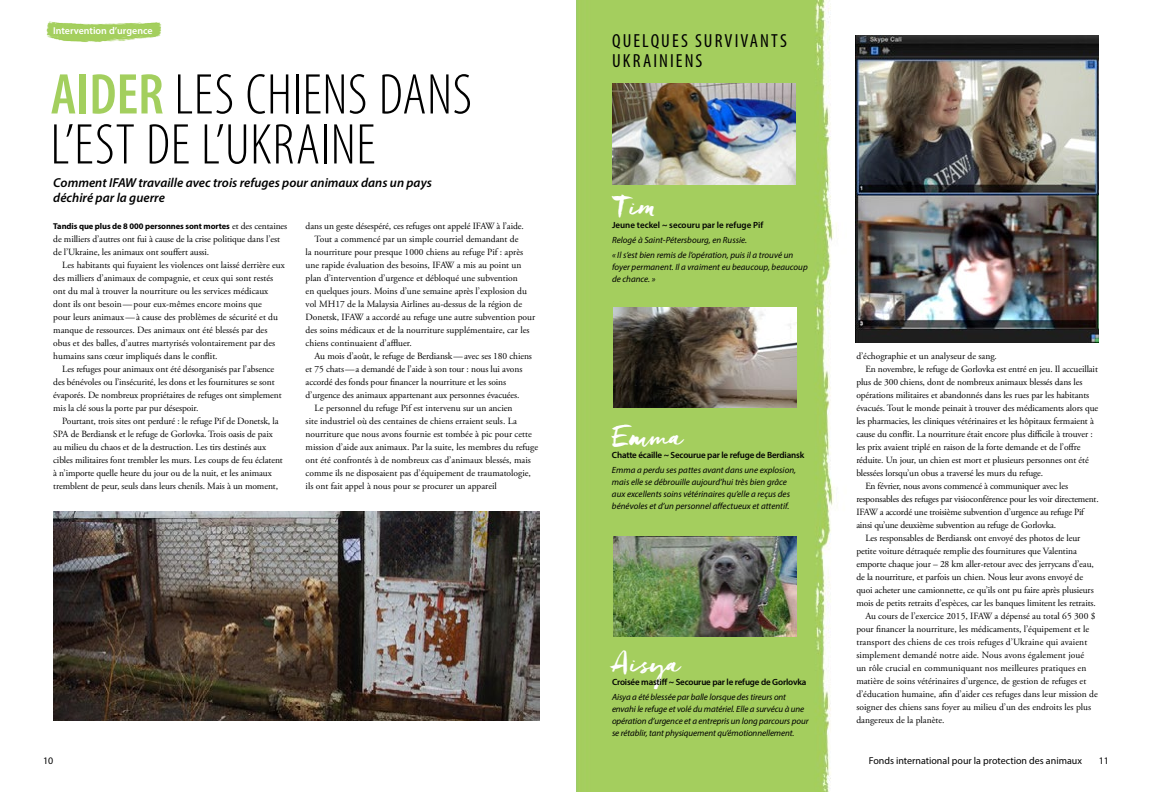
<style>
.page{position:relative;width:1152px;height:792px;background:#fff}
.page>*{position:absolute;margin:0;border:0;box-sizing:border-box;transform-origin:0 0}
.t1{font:300 condensed 57.9px/50px "Myriad Pro";letter-spacing:.01em;color:#000}
.t2{font:29px "Freeland";color:#fff}
.t3{font:condensed 19px/20px "Myriad Pro";letter-spacing:.11em;color:#000}
.t4{font:italic 600 13px/15px "Myriad Pro";color:#000}
.t5{font:10px "Myriad Pro";color:#000}
.t6{font:600 10px "Myriad Pro";color:#fff}
.t7{font:9.5px/13px "Adobe Garamond Pro";letter-spacing:-.01em;color:#000}
.t8{font:9.5px "Adobe Garamond Pro";letter-spacing:.01em;color:#000}
.t9{font:italic 9px/12px "Myriad Pro";color:#000}
.t10{font:600 9px "Myriad Pro";letter-spacing:-.02em;color:#000}
.t11{font:600 9px "Myriad Pro";color:#000}
.t12{font:700 8.5px "Myriad Pro";letter-spacing:-.01em;color:#000}
.s1{font-weight:600;color:#a3cf5e}
.s2{font-family:"Adobe Garamond Pro";font-weight:400;font-size:9.5px}
</style>
<div class="page">
<img style="left:576px;top:0;width:261px;height:792px">
<img style="left:46px;top:21px;width:116px;height:21px">
<img style="left:53px;top:512px;width:487px;height:209px">
<img style="left:855px;top:35px;width:244px;height:307px">
<img style="left:612px;top:83px;width:183px;height:101px">
<img style="left:613px;top:307px;width:183px;height:101px">
<img style="left:613px;top:536px;width:183px;height:101px">
<p class="t6" style="left:53px;top:24px;width:101px">Intervention d’urgence</p>
<h1 class="t1" style="left:51px;top:69px;width:423px"><span class="s1">AIDER</span> LES CHIENS DANS<br>L’EST DE L’UKRAINE</h1>
<h3 class="t4" style="left:53px;top:175px;width:380px">Comment IFAW travaille avec trois refuges pour animaux dans un pays déchiré par la guerre</h3>
<p class="t12" style="left:53px;top:220px;width:236px">Tandis que plus de 8 000 personnes sont mortes <span class="s2">et des centaines</span></p>
<p class="t7" style="left:53px;top:233px;width:228px">de milliers d’autres ont fui à cause de la crise politique dans l’est de l’Ukraine, les animaux ont souffert aussi.</p>
<p class="t7" style="left:53px;top:259px;width:233px;text-indent:9px">Les habitants qui fuyaient les violences ont laissé derrière eux des milliers d’animaux de compagnie, et ceux qui sont restés ont du mal à trouver la nourriture ou les services médicaux dont ils ont besoin—pour eux-mêmes encore moins que<br>pour leurs animaux—à cause des problèmes de sécurité et du manque de ressources. Des animaux ont été blessés par des obus et des balles, d’autres martyrisés volontairement par des humains sans cœur impliqués dans le conflit.</p>
<p class="t7" style="left:53px;top:363px;width:230px;text-indent:9px">Les refuges pour animaux ont été désorganisés par l’absence des bénévoles ou l’insécurité, les dons et les fournitures se sont évaporés. De nombreux propriétaires de refuges ont simplement mis la clé sous la porte par pur désespoir.</p>
<p class="t7" style="left:53px;top:415px;width:231px;text-indent:9px">Pourtant, trois sites ont perduré : le refuge Pif de Donetsk, la SPA de Berdiansk et le refuge de Gorlovka. Trois oasis de paix au milieu du chaos et de la destruction. Les tirs destinés aux cibles militaires font trembler les murs. Les coups de feu éclatent à n’importe quelle heure du jour ou de la nuit, et les animaux tremblent de peur, seuls dans leurs chenils. Mais à un moment,</p>
<p class="t7" style="left:306px;top:220px;width:220px">dans un geste désespéré, ces refuges ont appelé IFAW à l’aide.</p>
<p class="t7" style="left:315px;top:233px;width:205px">Tout a commencé par un simple courriel demandant de</p>
<p class="t7" style="left:306px;top:246px;width:219px">la nourriture pour presque 1000 chiens au refuge Pif : après</p>
<p class="t7" style="left:306px;top:259px;width:217px">une rapide évaluation des besoins, IFAW a mis au point un</p>
<p class="t7" style="left:306px;top:272px;width:214px">plan d’intervention d’urgence et débloqué une subvention</p>
<p class="t7" style="left:306px;top:285px;width:223px">en quelques jours. Moins d’une semaine après l’explosion du</p>
<p class="t7" style="left:306px;top:298px;width:218px">vol MH17 de la Malaysia Airlines au-dessus de la région de</p>
<p class="t7" style="left:306px;top:311px;width:231px">Donetsk, IFAW a accordé au refuge une autre subvention pour</p>
<p class="t7" style="left:306px;top:324px;width:225px">des soins médicaux et de la nourriture supplémentaire, car les</p>
<p class="t7" style="left:306px;top:337px;width:108px">chiens continuaient d’affluer.</p>
<p class="t7" style="left:315px;top:350px;width:219px">Au mois d’août, le refuge de Berdiansk—avec ses 180 chiens</p>
<p class="t7" style="left:306px;top:363px;width:218px">et 75 chats—a demandé de l’aide à son tour : nous lui avons</p>
<p class="t7" style="left:306px;top:376px;width:202px">accordé des fonds pour financer la nourriture et les soins</p>
<p class="t7" style="left:306px;top:389px;width:215px">d’urgence des animaux appartenant aux personnes évacuées.</p>
<p class="t7" style="left:315px;top:402px;width:199px">Le personnel du refuge Pif est intervenu sur un ancien</p>
<p class="t7" style="left:306px;top:415px;width:213px">site industriel où des centaines de chiens erraient seuls. La</p>
<p class="t7" style="left:306px;top:428px;width:228px">nourriture que nous avons fournie est tombée à pic pour cette</p>
<p class="t7" style="left:306px;top:441px;width:234px">mission d’aide aux animaux. Par la suite, les membres du refuge</p>
<p class="t7" style="left:306px;top:454px;width:227px">ont été confrontés à de nombreux cas d’animaux blessés, mais</p>
<p class="t7" style="left:306px;top:467px;width:227px">comme ils ne disposaient pas d’équipement de traumatologie,</p>
<p class="t7" style="left:306px;top:480px;width:193px">ils ont fait appel à nous pour se procurer un appareil</p>
<h3 class="t3" style="left:612px;top:30px;width:176px">QUELQUES SURVIVANTS<br>UKRAINIENS</h3>
<h2 class="t2" style="left:612px;top:187px;width:46px">Tim</h2>
<p class="t11" style="left:612px;top:219px;width:153px">Jeune teckel ~ secouru par le refuge Pif</p>
<p class="t9" style="left:612px;top:232px;width:183px;line-height:15.1px">Relogé à Saint-Pétersbourg, en Russie.<br>« Il s’est bien remis de l’opération, puis il a trouvé un</p>
<p class="t9" style="left:612px;top:261px;width:197px">foyer permanent. Il a vraiment eu beaucoup, beaucoup de chance. »</p>
<h2 class="t2" style="left:612px;top:417px;width:73px">Emma</h2>
<p class="t10" style="left:612px;top:449px;width:194px">Chatte écaille ~ Secourue par le refuge de Berdiansk</p>
<p class="t9" style="left:612px;top:464px;width:186px">Emma a perdu ses pattes avant dans une explosion, mais elle se débrouille aujourd’hui très bien grâce aux excellents soins vétérinaires qu’elle a reçus des bénévoles et d’un personnel affectueux et attentif.</p>
<h2 class="t2" style="left:612px;top:644px;width:70px">Aisya</h2>
<p class="t10" style="left:612px;top:677px;width:196px">Croisée mastiff ~ Secourue par le refuge de Gorlovka</p>
<p class="t9" style="left:612px;top:691px;width:198px">Aisya a été blessée par balle lorsque des tireurs ont envahi le refuge et volé du matériel. Elle a survécu à une opération d’urgence et a entrepris un long parcours pour se rétablir, tant physiquement qu’émotionnellement.</p>
<p class="t7" style="left:856px;top:350px;width:142px">d’échographie et un analyseur de sang.</p>
<p class="t7" style="left:865px;top:363px;width:234px">En novembre, le refuge de Gorlovka est entré en jeu. Il accueillait</p>
<p class="t7" style="left:856px;top:376px;width:228px">plus de 300 chiens, dont de nombreux animaux blessés dans les</p>
<p class="t7" style="left:856px;top:389px;width:234px">opérations militaires et abandonnés dans les rues par les habitants</p>
<p class="t7" style="left:856px;top:402px;width:243px">évacués. Tout le monde peinait à trouver des médicaments alors que</p>
<p class="t7" style="left:856px;top:415px;width:239px">les pharmacies, les cliniques vétérinaires et les hôpitaux fermaient à</p>
<p class="t7" style="left:856px;top:428px;width:238px">cause du conflit. La nourriture était encore plus difficile à trouver :</p>
<p class="t7" style="left:856px;top:441px;width:226px">les prix avaient triplé en raison de la forte demande et de l’offre</p>
<p class="t7" style="left:856px;top:454px;width:234px">réduite. Un jour, un chien est mort et plusieurs personnes ont été</p>
<p class="t7" style="left:856px;top:467px;width:189px">blessées lorsqu’un obus a traversé les murs du refuge.</p>
<p class="t7" style="left:865px;top:480px;width:204px">En février, nous avons commencé à communiquer avec les</p>
<p class="t7" style="left:856px;top:493px;width:244px">responsables des refuges par visioconférence pour les voir directement.</p>
<p class="t7" style="left:856px;top:506px;width:229px">IFAW a accordé une troisième subvention d’urgence au refuge Pif</p>
<p class="t7" style="left:856px;top:519px;width:201px">ainsi qu’une deuxième subvention au refuge de Gorlovka.</p>
<p class="t7" style="left:865px;top:532px;width:216px">Les responsables de Berdiansk ont envoyé des photos de leur</p>
<p class="t7" style="left:856px;top:545px;width:222px">petite voiture détraquée remplie des fournitures que Valentina</p>
<p class="t7" style="left:856px;top:558px;width:239px">emporte chaque jour – 28 km aller-retour avec des jerrycans d’eau,</p>
<p class="t7" style="left:856px;top:571px;width:228px">de la nourriture, et parfois un chien. Nous leur avons envoyé de</p>
<p class="t7" style="left:856px;top:584px;width:239px">quoi acheter une camionnette, ce qu’ils ont pu faire après plusieurs</p>
<p class="t7" style="left:856px;top:597px;width:241px">mois de petits retraits d’espèces, car les banques limitent les retraits.</p>
<p class="t7" style="left:865px;top:610px;width:232px">Au cours de l’exercice 2015, IFAW a dépensé au total 65 300 $</p>
<p class="t7" style="left:856px;top:623px;width:234px">pour financer la nourriture, les médicaments, l’équipement et le</p>
<p class="t8" style="left:856px;top:636px;width:232px">transport des chiens de ces trois refuges d’Ukraine qui avaient</p>
<p class="t8" style="left:856px;top:649px;width:229px">simplement demandé notre aide. Nous avons également joué</p>
<p class="t8" style="left:856px;top:662px;width:232px">un rôle crucial en communiquant nos meilleures pratiques en</p>
<p class="t7" style="left:856px;top:675px;width:231px">matière de soins vétérinaires d’urgence, de gestion de refuges et</p>
<p class="t7" style="left:856px;top:688px;width:243px">d’éducation humaine, afin d’aider ces refuges dans leur mission de</p>
<p class="t7" style="left:856px;top:701px;width:236px">soigner des chiens sans foyer au milieu d’un des endroits les plus</p>
<p class="t7" style="left:856px;top:714px;width:90px">dangereux de la planète.</p>
<p class="t5" style="left:43px;top:754px;width:12px">10</p>
<p class="t5" style="left:869px;top:754px;width:215px">Fonds international pour la protection des animaux</p>
<p class="t5" style="left:1099px;top:754px;width:12px">11</p>
</div>
